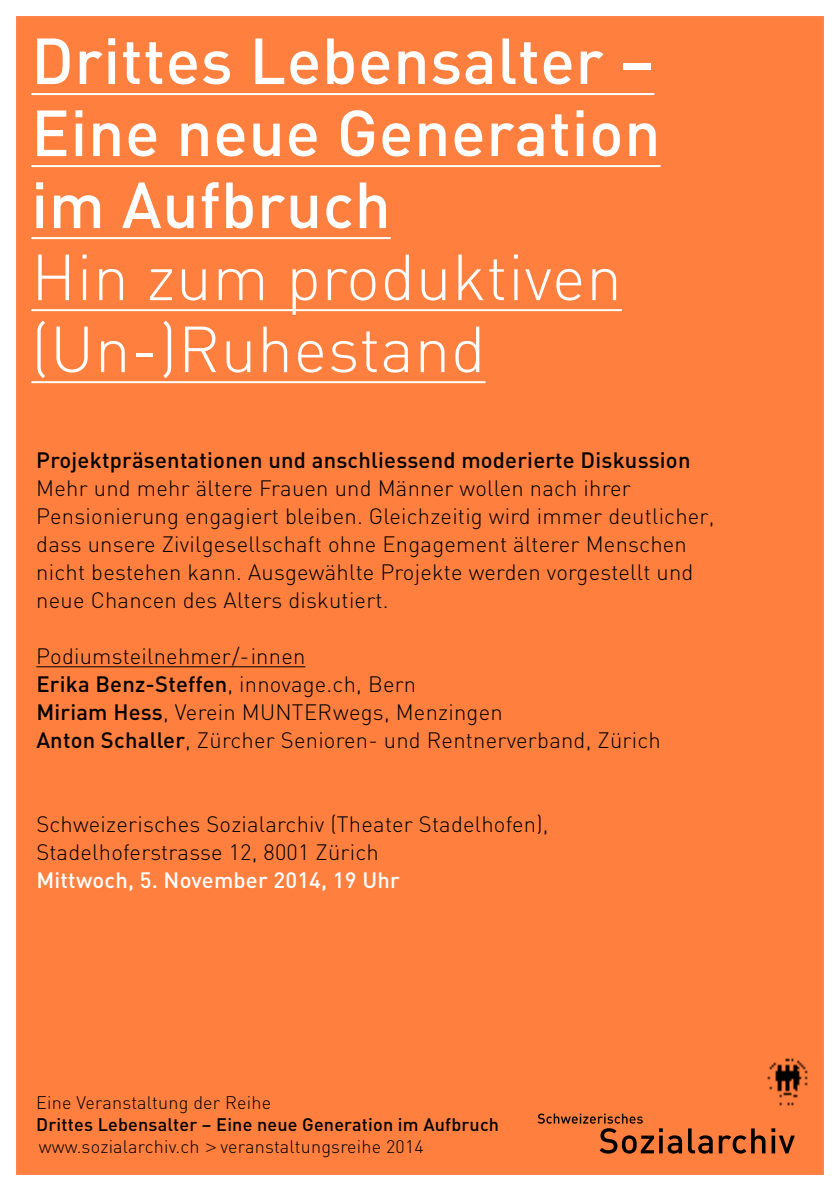
<style>
.page{position:relative;width:840px;height:1191px;background:#fff}
.page>*{position:absolute;margin:0;border:0;box-sizing:border-box;transform-origin:0 0}
.t1{font:500 64px/72px "DIN";letter-spacing:.01em;color:#fff;text-align:justify}
.t2{font:300 64px/72px "DIN";letter-spacing:.01em;color:#fff}
.t3{font:300 22px/28px "DIN";letter-spacing:.01em;color:#000}
.t4{font:500 22px "DIN";letter-spacing:.01em;color:#000}
.t5{font:500 22px "DIN";letter-spacing:.01em;color:#fff}
.t6{font:500 18px/22px "DIN";letter-spacing:.01em;color:#000}
.t7{font:300 18px "DIN";letter-spacing:.01em;color:#000}
.s1{font-weight:500}
.s2{font-weight:300}
.s3{font-family:"M Arial";font-weight:300}
</style>
<div class="page">
<div style="left:16px;top:16px;width:807px;height:1159px;background:#ff7f3f;border:2px solid #ff8349"></div>
<img style="left:767px;top:1058px;width:41px;height:48px">
<svg style="left:537px;top:1113px;width:144px;height:40px"></svg>
<svg style="left:688px;top:1128px;width:24px;height:25px"></svg>
<svg style="left:718px;top:1128px;width:47px;height:25px"></svg>
<svg style="left:771px;top:1128px;width:23px;height:25px"></svg>
<hr style="left:36px;top:666px;width:269px;height:1px;background:#000">
<hr style="left:31px;top:93px;width:623px;height:2px;background:#fff">
<hr style="left:31px;top:165px;width:629px;height:2px;background:#fff">
<hr style="left:31px;top:237px;width:359px;height:2px;background:#fff">
<hr style="left:31px;top:309px;width:590px;height:2px;background:#fff">
<hr style="left:31px;top:381px;width:454px;height:2px;background:#fff">
<h1 class="t1" style="left:31px;top:23px;width:630px">Drittes Lebensalter – Eine neue Generation im Aufbruch</h1>
<h1 class="t2" style="left:31px;top:240px;width:592px">Hin zum produktiven (Un-)Ruhestand</h1>
<p class="t4" style="left:36px;top:445px;width:655px">Projektpräsentationen und anschliessend moderierte Diskussion</p>
<p class="t3" style="left:36px;top:473px;width:679px">Mehr und mehr ältere Frauen und Männer wollen nach ihrer Pensionierung engagiert bleiben. Gleichzeitig wird immer deutlicher, dass unsere Zivilgesellschaft ohne Engagement älterer Menschen nicht bestehen kann. Ausgewählte Projekte werden vorgestellt und neue Chancen des Alters diskutiert.</p>
<p class="t3" style="left:36px;top:641px;width:625px">Podiumsteilnehmer/-innen<br><span class="s1">Erika Benz-Steffen</span>, innovage.ch, Bern<br><span class="s1">Miriam Hess</span>, Verein MUNTERwegs, Menzingen<br><span class="s1">Anton Schaller</span>, Zürcher Senioren- und Rentnerverband, Zürich</p>
<p class="t3" style="left:36px;top:809px;width:513px">Schweizerisches Sozialarchiv (Theater Stadelhofen),<br>Stadelhoferstrasse 12, 8001 Zürich</p>
<p class="t5" style="left:36px;top:866px;width:365px">Mittwoch, 5. November 2014, 19 Uhr</p>
<p class="t7" style="left:36px;top:1091px;width:236px">Eine Veranstaltung der Reihe</p>
<p class="t6" style="left:36px;top:1113px;width:464px">Drittes Lebensalter – Eine neue Generation im Aufbruch <span class="s2">www.sozialarchiv.ch</span> <span class="s3">&gt;</span> <span class="s2">veranstaltungsreihe 2014</span></p>
</div>
